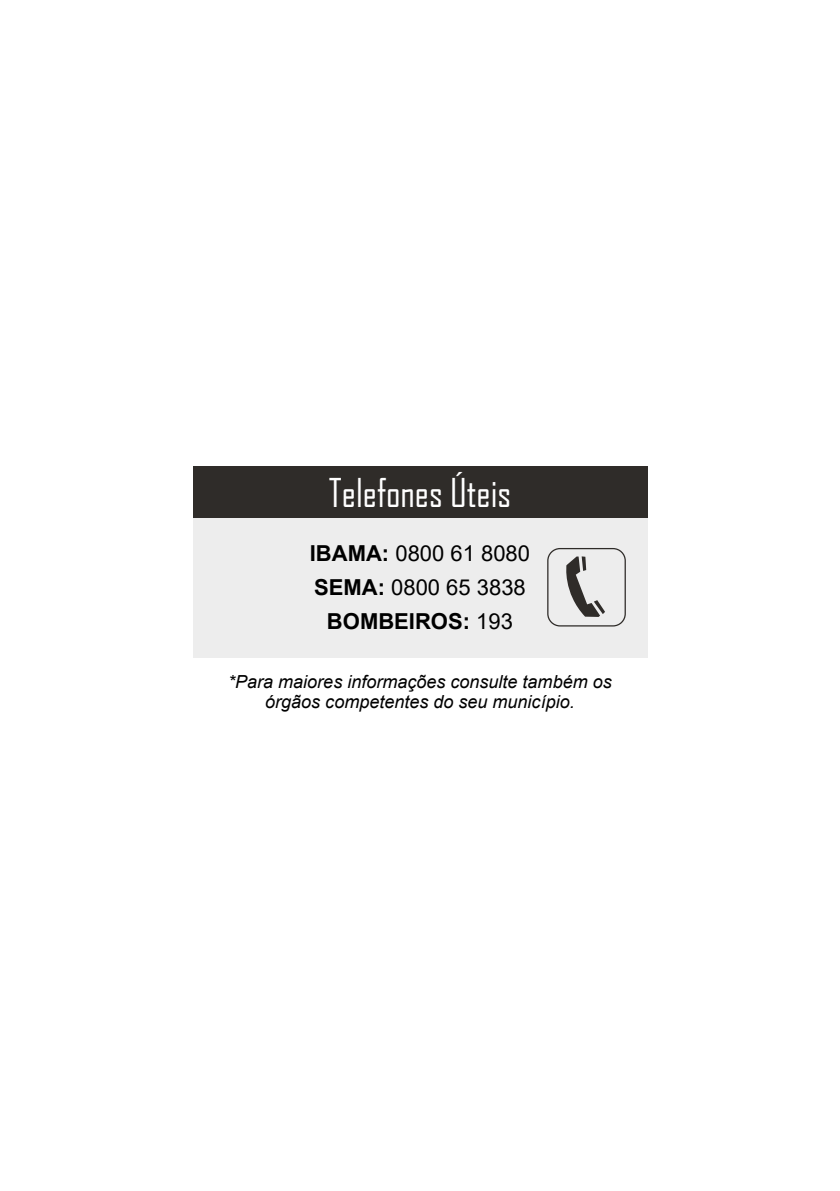
<style>
.page{position:relative;width:840px;height:1191px;background:#fff}
.page>*{position:absolute;margin:0;border:0;box-sizing:border-box;transform-origin:0 0}
.t1{font:38px "Agency FB";color:#fff}
.t2{font:22px/34px "Arial";color:#000;text-align:center}
.t3{font:italic 18px/20px "Arial";color:#000;text-align:center}
.s1{font-weight:700}
</style>
<div class="page">
<div style="left:193px;top:514px;width:453px;height:146px;background:#ededed"></div>
<div style="left:547px;top:548px;width:78px;height:78px;border:1px solid #2f2c29;border-radius:12px"></div>
<svg style="left:566px;top:556px;width:38px;height:61px"></svg>
<div style="left:193px;top:658px;width:453px;height:66px;background:#fff"></div>
<div style="left:193px;top:466px;width:453px;height:52px;background:#2f2c29"></div>
<h1 class="t1" style="left:328px;top:469px;width:184px">Telefones Úteis</h1>
<p class="t2" style="left:309px;top:536px;width:222px"><span class="s1">IBAMA:</span> 0800 61 8080<br><span class="s1">SEMA:</span> 0800 65 3838<br><span class="s1">BOMBEIROS:</span> 193</p>
<p class="t3" style="left:228px;top:672px;width:385px">*Para maiores informações consulte também os órgãos competentes do seu município.</p>
</div>
